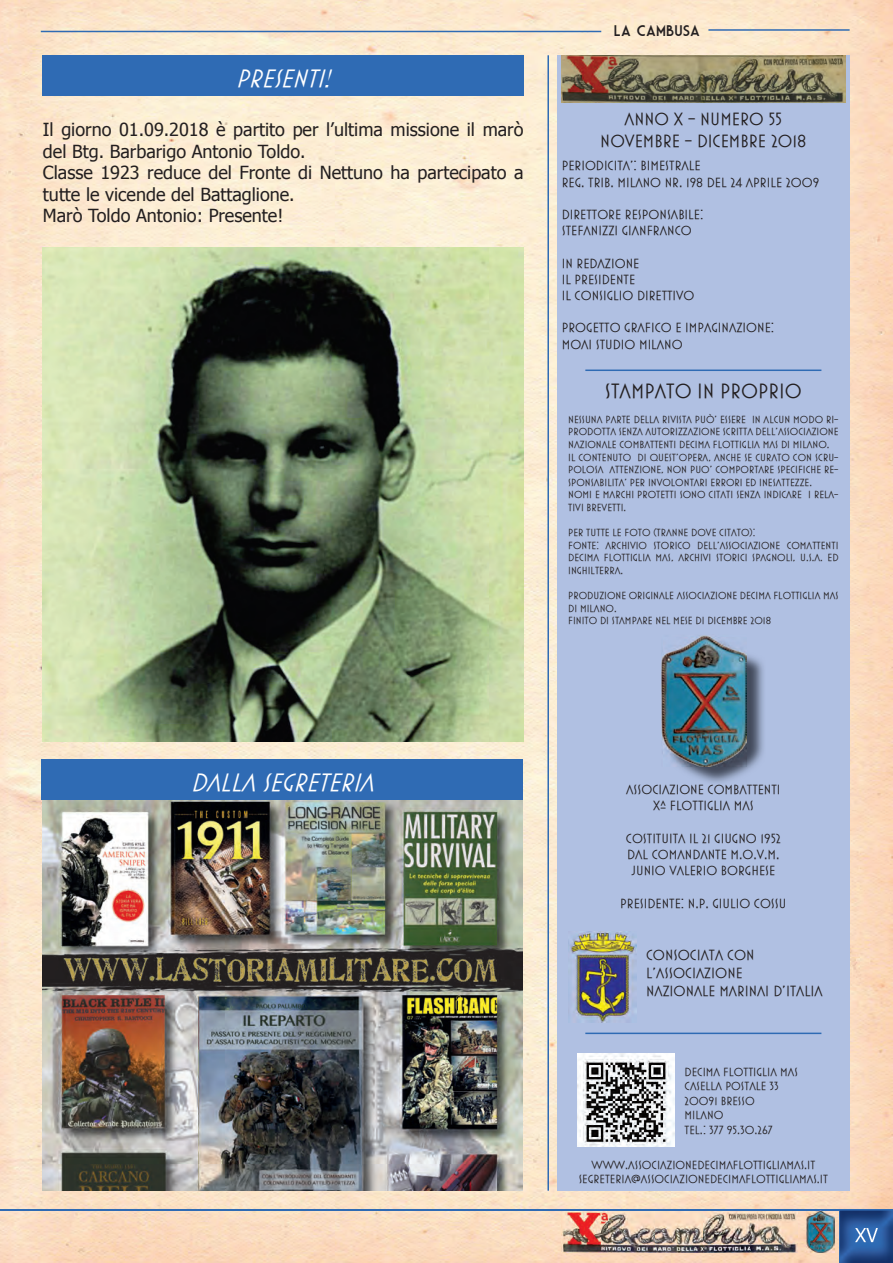
<style>
.page{position:relative;width:893px;height:1263px;background:#fff}
.page>*{position:absolute;margin:0;border:0;box-sizing:border-box;transform-origin:0 0}
.t1{font:italic 25.5px "Mostra Three";color:#fff}
.t2{font:21px "Mostra Three";color:#231f20}
.t3{font:18px/21.6px "Tahoma";color:#231f20}
.t4{font:18px/21.6px "Mostra Three";color:#231f20;text-align:center}
.t5{font:15px/18px "Mostra Three";color:#231f20}
.t6{font:15px "Market Deco";color:#231f20}
.t7{font:13.5px/16.2px "Mostra Three";color:#231f20}
.t8{font:12px/14.4px "Mostra Three";color:#231f20}
.t9{font:10.5px/12.6px "Mostra Three";color:#231f20}
</style>
<div class="page">
<img style="left:0;top:0;width:893px;height:1263px">
<div style="left:557px;top:55px;width:293px;height:1136px;background:#b0c0e2"></div>
<hr style="left:547px;top:55px;width:2px;height:1136px;background:#2f6bb4">
<img style="left:561px;top:55px;width:284px;height:47px">
<img style="left:679px;top:655px;width:85px;height:128px">
<img style="left:661px;top:635px;width:51px;height:113px">
<img style="left:664px;top:638px;width:83px;height:128px">
<img style="left:577px;top:1053px;width:98px;height:93px">
<hr style="left:585px;top:369px;width:236px;height:2px;background:#2f6bb4">
<hr style="left:585px;top:1032px;width:236px;height:2px;background:#2f6bb4">
<img style="left:568px;top:931px;width:68px;height:92px">
<hr style="left:41px;top:31px;width:560px;height:1px;background:#2f6bb4">
<hr style="left:708px;top:29px;width:142px;height:2px;background:#2f6bb4">
<hr style="left:0;top:1209px;width:893px;height:1px;background:#2f6bb4">
<img style="left:561px;top:1210px;width:236px;height:43px">
<img style="left:806px;top:1211px;width:28px;height:42px">
<svg style="left:806px;top:1210px;width:28px;height:1px"></svg>
<img style="left:840px;top:1210px;width:53px;height:53px">
<img style="left:855px;top:1228px;width:23px;height:14px">
<div style="left:43px;top:55px;width:480px;height:41px;background:#2f6bb4"></div>
<img style="left:43px;top:799px;width:480px;height:392px">
<div style="left:42px;top:759px;width:481px;height:40px;background:#2f6bb4"></div>
<img style="left:43px;top:247px;width:481px;height:494px">
<h1 class="t1" style="left:236px;top:64px;width:103px">PRESENTI!</h1>
<h3 class="t3" style="left:43px;top:118px;width:482px">Il giorno 01.09.2018 è partito per l’ultima missione il marò del Btg. Barbarigo Antonio Toldo.<br>Classe 1923 reduce del Fronte di Nettuno ha partecipato a tutte le vicende del Battaglione.<br>Marò Toldo Antonio: Presente!</h3>
<h3 class="t6" style="left:614px;top:22px;width:88px">LA CAMBUSA</h3>
<h3 class="t4" style="left:600px;top:108px;width:208px">ANNO X - NUMERO 55<br>NOVEMBRE - DICEMBRE 2018</h3>
<p class="t7" style="left:562px;top:158px;width:259px">PERIODICITA’: BIMESTRALE<br>REG. TRIB. MILANO NR. 198 DEL 24 APRILE 2009</p>
<p class="t7" style="left:562px;top:206px;width:143px">DIRETTORE RESPONSABILE:<br>STEFANIZZI GIANFRANCO</p>
<p class="t7" style="left:562px;top:255px;width:134px">IN REDAZIONE<br>IL PRESIDENTE<br>IL CONSIGLIO DIRETTIVO</p>
<p class="t7" style="left:562px;top:320px;width:214px">PROGETTO GRAFICO E IMPAGINAZIONE:<br>MOAI STUDIO MILANO</p>
<h2 class="t2" style="left:605px;top:379px;width:198px">STAMPATO IN PROPRIO</h2>
<p class="t9" style="left:568px;top:413px;width:272px">NESSUNA PARTE DELLA RIVISTA PUÒ’ ESSERE IN ALCUN MODO RI-PRODOTTA SENZA AUTORIZZAZIONE SCRITTA DELL’ASSOCIAZIONE NAZIONALE COMBATTENTI DECIMA FLOTTIGLIA MAS DI MILANO.<br>IL CONTENUTO DI QUEST’OPERA, ANCHE SE CURATO CON SCRU-POLOSA ATTENZIONE, NON PUO’ COMPORTARE SPECIFICHE RE-SPONSABILITA’ PER INVOLONTARI ERRORI ED INESATTEZZE.<br>NOMI E MARCHI PROTETTI SONO CITATI SENZA INDICARE I RELA-TIVI BREVETTI.</p>
<p class="t9" style="left:568px;top:526px;width:272px">PER TUTTE LE FOTO (TRANNE DOVE CITATO):<br>FONTE: ARCHIVIO STORICO DELL’ASSOCIAZIONE COMATTENTI DECIMA FLOTTIGLIA MAS, ARCHIVI STORICI SPAGNOLI, U.S.A. ED INGHILTERRA.</p>
<p class="t9" style="left:568px;top:589px;width:272px">PRODUZIONE ORIGINALE ASSOCIAZIONE DECIMA FLOTTIGLIA MAS<br>DI MILANO.<br>FINITO DI STAMPARE NEL MESE DI DICEMBRE 2018</p>
<h1 class="t1" style="left:191px;top:768px;width:191px">DALLA SEGRETERIA</h1>
<p class="t7" style="left:626px;top:781px;width:156px;text-align:center">ASSOCIAZIONE COMBATTENTI<br>Xª FLOTTIGLIA MAS</p>
<p class="t7" style="left:626px;top:830px;width:156px;text-align:center">COSTITUITA IL 21 GIUGNO 1952<br>DAL COMANDANTE M.O.V.M.<br>JUNIO VALERIO BORGHESE</p>
<p class="t7" style="left:620px;top:895px;width:168px">PRESIDENTE: N.P. GIULIO COSSU</p>
<h3 class="t5" style="left:646px;top:946px;width:178px">CONSOCIATA CON<br>L’ASSOCIAZIONE<br>NAZIONALE MARINAI D’ITALIA</h3>
<p class="t8" style="left:685px;top:1064px;width:115px">DECIMA FLOTTIGLIA MAS<br>CASELLA POSTALE 33<br>20091 BRESSO<br>MILANO<br>TEL.: 377 95.30.267</p>
<p class="t8" style="left:579px;top:1157px;width:251px;text-align:center">WWW.ASSOCIAZIONEDECIMAFLOTTIGLIAMAS.IT<br>SEGRETERIA@ASSOCIAZIONEDECIMAFLOTTIGLIAMAS.IT</p>
</div>
